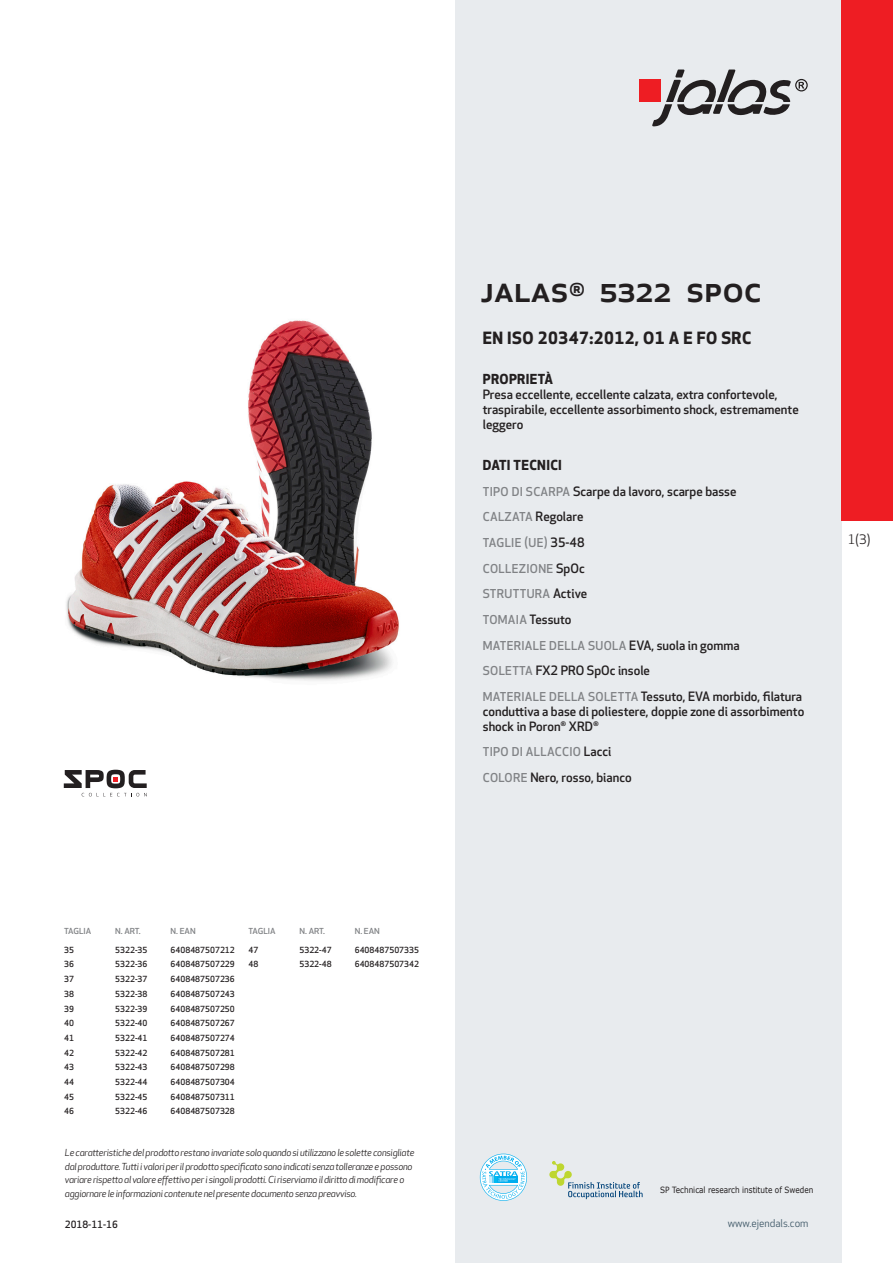
<style>
.page{position:relative;width:893px;height:1263px;background:#fff}
.page>*{position:absolute;margin:0;border:0;box-sizing:border-box;transform-origin:0 0}
.prodname{font:500 36px "Apex New";color:#231f20}
.Funktion_body{font:700 16.5px "Apex New";letter-spacing:.025em;color:#231f20}
.Funktion_body-2{font:700 13.5px "Apex New";letter-spacing:.025em;color:#231f20}
.t1{font:12.75px "Apex New";color:#231f20}
.Funktion_body-3{font:500 12.6px/15px "Apex New";color:#231f20}
.Funktion_body-4{font:500 12px "Apex New";letter-spacing:.025em;color:#808285}
.t2{font:10.5px "Apex New";color:#405968}
.Sidfot_datum{font:500 9.75px "Apex New";color:#231f20}
.t3{font:italic 9.45px/13.5px "Apex New";letter-spacing:-.025em;color:#231f20}
.t4{font:8.55px "Verdana";color:#231f20;scale:.85 1}
.ArticleTable_body{font:500 8.25px "Apex New";color:#231f20}
.ArticeTable_header{font:500 8.1px "Apex New";color:#808285;scale:1.06 1}
.s1{font-size:12px;color:#808285}
.s2{font-size:12.6px;color:#231f20}
</style>
<div class="page">
<div style="left:455px;top:0;width:387px;height:1263px;background:#e8ebee"></div>
<svg style="left:549px;top:1161px;width:94px;height:38px"></svg>
<svg style="left:480px;top:1154px;width:47px;height:47px"></svg>
<div style="left:639px;top:80px;width:22px;height:22px;background:#ee1d23"></div>
<svg style="left:652px;top:70px;width:156px;height:56px"></svg>
<div style="left:842px;top:0;width:51px;height:520px;background:#ee1d23"></div>
<img style="left:66px;top:320px;width:333px;height:361px">
<svg style="left:64px;top:770px;width:83px;height:26px"></svg>
<p class="ArticeTable_header" style="left:64px;top:925px;width:27px">TAGLIA</p>
<p class="ArticeTable_header" style="left:115px;top:925px;width:26px">N. ART.</p>
<p class="ArticeTable_header" style="left:171px;top:925px;width:25px">N. EAN</p>
<p class="ArticleTable_body" style="left:64px;top:944px;width:11px">35</p>
<p class="ArticleTable_body" style="left:115px;top:944px;width:34px">5322-35</p>
<p class="ArticleTable_body" style="left:171px;top:944px;width:66px">6408487507212</p>
<p class="ArticleTable_body" style="left:64px;top:959px;width:11px">36</p>
<p class="ArticleTable_body" style="left:115px;top:959px;width:34px">5322-36</p>
<p class="ArticleTable_body" style="left:171px;top:959px;width:66px">6408487507229</p>
<p class="ArticleTable_body" style="left:64px;top:973px;width:11px">37</p>
<p class="ArticleTable_body" style="left:115px;top:973px;width:34px">5322-37</p>
<p class="ArticleTable_body" style="left:171px;top:973px;width:66px">6408487507236</p>
<p class="ArticleTable_body" style="left:64px;top:988px;width:11px">38</p>
<p class="ArticleTable_body" style="left:115px;top:988px;width:34px">5322-38</p>
<p class="ArticleTable_body" style="left:171px;top:988px;width:66px">6408487507243</p>
<p class="ArticleTable_body" style="left:64px;top:1003px;width:11px">39</p>
<p class="ArticleTable_body" style="left:115px;top:1003px;width:34px">5322-39</p>
<p class="ArticleTable_body" style="left:171px;top:1003px;width:66px">6408487507250</p>
<p class="ArticleTable_body" style="left:64px;top:1018px;width:11px">40</p>
<p class="ArticleTable_body" style="left:115px;top:1018px;width:34px">5322-40</p>
<p class="ArticleTable_body" style="left:171px;top:1018px;width:66px">6408487507267</p>
<p class="ArticleTable_body" style="left:64px;top:1032px;width:11px">41</p>
<p class="ArticleTable_body" style="left:115px;top:1032px;width:34px">5322-41</p>
<p class="ArticleTable_body" style="left:171px;top:1032px;width:66px">6408487507274</p>
<p class="ArticleTable_body" style="left:64px;top:1047px;width:11px">42</p>
<p class="ArticleTable_body" style="left:115px;top:1047px;width:34px">5322-42</p>
<p class="ArticleTable_body" style="left:171px;top:1047px;width:66px">6408487507281</p>
<p class="ArticleTable_body" style="left:64px;top:1062px;width:11px">43</p>
<p class="ArticleTable_body" style="left:115px;top:1062px;width:34px">5322-43</p>
<p class="ArticleTable_body" style="left:171px;top:1062px;width:66px">6408487507298</p>
<p class="ArticleTable_body" style="left:64px;top:1076px;width:11px">44</p>
<p class="ArticleTable_body" style="left:115px;top:1076px;width:34px">5322-44</p>
<p class="ArticleTable_body" style="left:171px;top:1076px;width:66px">6408487507304</p>
<p class="ArticleTable_body" style="left:64px;top:1091px;width:11px">45</p>
<p class="ArticleTable_body" style="left:115px;top:1091px;width:34px">5322-45</p>
<p class="ArticleTable_body" style="left:171px;top:1091px;width:66px">6408487507311</p>
<p class="ArticleTable_body" style="left:64px;top:1106px;width:11px">46</p>
<p class="ArticleTable_body" style="left:115px;top:1106px;width:34px">5322-46</p>
<p class="ArticleTable_body" style="left:171px;top:1106px;width:66px">6408487507328</p>
<p class="ArticeTable_header" style="left:248px;top:925px;width:27px">TAGLIA</p>
<p class="ArticeTable_header" style="left:299px;top:925px;width:26px">N. ART.</p>
<p class="ArticeTable_header" style="left:355px;top:925px;width:25px">N. EAN</p>
<p class="ArticleTable_body" style="left:248px;top:944px;width:11px">47</p>
<p class="ArticleTable_body" style="left:299px;top:944px;width:34px">5322-47</p>
<p class="ArticleTable_body" style="left:355px;top:944px;width:66px">6408487507335</p>
<p class="ArticleTable_body" style="left:248px;top:959px;width:11px">48</p>
<p class="ArticleTable_body" style="left:299px;top:959px;width:34px">5322-48</p>
<p class="ArticleTable_body" style="left:355px;top:959px;width:66px">6408487507342</p>
<p class="t3" style="left:65px;top:1146px;width:351px">Le caratteristiche del prodotto restano invariate solo quando si utilizzano le solette consigliate dal produttore. Tutti i valori per il prodotto specificato sono indicati senza tolleranze e possono variare rispetto al valore effettivo per i singoli prodotti. Ci riserviamo il diritto di modificare o aggiornare le informazioni contenute nel presente documento senza preavviso.</p>
<p class="Sidfot_datum" style="left:65px;top:1218px;width:54px">2018-11-16</p>
<p class="prodname" style="left:480px;top:265px;width:283px">JALAS<sup>®</sup> 5322 SpOc</p>
<p class="Funktion_body" style="left:483px;top:326px;width:270px">EN ISO 20347:2012, O1 A E FO SRC</p>
<p class="Funktion_body-2" style="left:483px;top:370px;width:72px">PROPRIETÀ</p>
<p class="Funktion_body-3" style="left:483px;top:387px;width:317px">Presa eccellente, eccellente calzata, extra confortevole, traspirabile, eccellente assorbimento shock, estremamente leggero</p>
<p class="Funktion_body-2" style="left:483px;top:455px;width:81px">DATI TECNICI</p>
<p class="Funktion_body-3" style="left:483px;top:483px;width:255px"><span class="s1">TIPO DI SCARPA</span> Scarpe da lavoro, scarpe basse</p>
<p class="Funktion_body-3" style="left:483px;top:509px;width:102px"><span class="s1">CALZATA</span> Regolare</p>
<p class="Funktion_body-4" style="left:483px;top:535px;width:103px">TAGLIE (UE) <span class="s2">35-48</span></p>
<p class="Funktion_body-4" style="left:483px;top:560px;width:103px">COLLEZIONE <span class="s2">SpOc</span></p>
<p class="Funktion_body-4" style="left:483px;top:586px;width:106px">STRUTTURA <span class="s2">Active</span></p>
<p class="Funktion_body-3" style="left:483px;top:612px;width:90px"><span class="s1">TOMAIA</span> Tessuto</p>
<p class="Funktion_body-4" style="left:483px;top:637px;width:258px">MATERIALE DELLA SUOLA <span class="s2">EVA, suola in gomma</span></p>
<p class="Funktion_body-3" style="left:483px;top:663px;width:169px"><span class="s1">SOLETTA</span> FX2 PRO SpOc insole</p>
<p class="Funktion_body-3" style="left:483px;top:688px;width:323px"><span class="s1">MATERIALE DELLA SOLETTA</span> Tessuto, EVA morbido, filatura conduttiva a base di poliestere, doppie zone di assorbimento shock in Poron<sup>®</sup> XRD<sup>®</sup></p>
<p class="Funktion_body-4" style="left:483px;top:744px;width:130px">TIPO DI ALLACCIO <span class="s2">Lacci</span></p>
<p class="Funktion_body-3" style="left:483px;top:770px;width:150px"><span class="s1">COLORE</span> Nero, rosso, bianco</p>
<p class="t1" style="left:848px;top:531px;width:24px">1(3)</p>
<p class="t4" style="left:660px;top:1184px;width:182px">SP Technical research institute of Sweden</p>
<p class="t2" style="left:728px;top:1217px;width:82px">www.ejendals.com</p>
</div>
